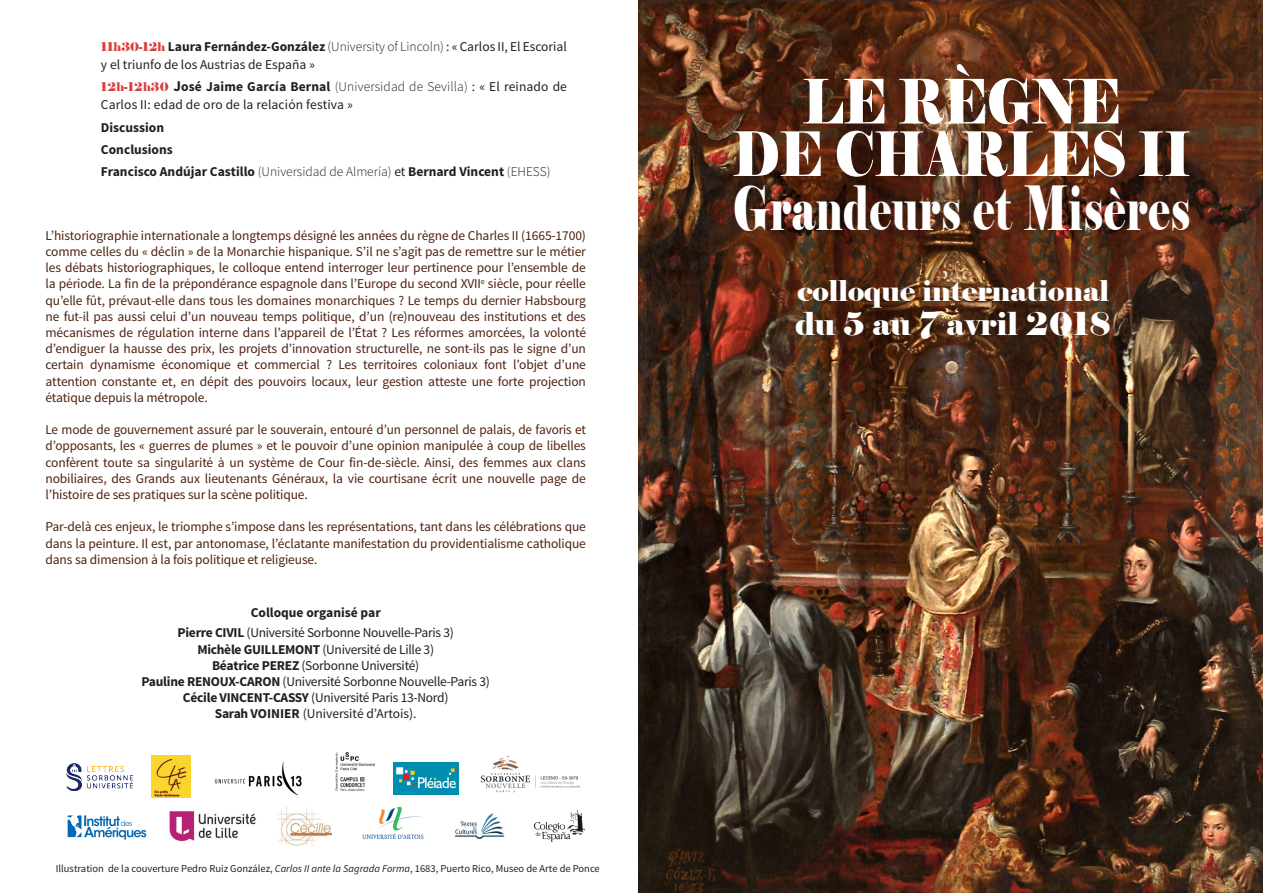
<style>
.page{position:relative;width:1263px;height:893px;background:#fff}
.page>*{position:absolute;margin:0;border:0;box-sizing:border-box;transform-origin:0 0}
.t1{font:61.2px "Elephant";letter-spacing:-.02em;color:#fff;scale:.83 1}
.t2{font:60.75px "Elephant";letter-spacing:.025em;color:#fff;scale:.67 1}
.t3{font:31.5px "Elephant";color:#fff}
.t4{font:28.5px "Elephant";color:#fff}
.t5{font:13.5px/16.2px "Source Sans Pro";letter-spacing:-.01em;color:#4f200f;text-align:justify}
.t6{font:13.5px "Source Sans Pro";letter-spacing:-.02em;color:#231f20}
.t7{font:13.5px/18px "Source Sans Pro";color:#231f20}
.t8{font:700 13.5px "Source Sans Pro";color:#231f20}
.t9{font:13.5px/18px "Source Sans Pro";letter-spacing:.01em;color:#231f20}
.t10{font:10.5px "Source Sans Pro";color:#231f20}
.s1{font-family:"Elephant";font-size:12px;color:#d8403d}
.s2{font-weight:700}
.s3{font-weight:300}
.s4{font-weight:700;font-size:15px}
.s5{font-weight:400}
.s6{font-style:italic}
</style>
<div class="page">
<img style="left:639px;top:0;width:624px;height:893px">
<img style="left:362px;top:806px;width:62px;height:34px">
<img style="left:151px;top:755px;width:39px;height:43px">
<img style="left:277px;top:807px;width:55px;height:38px">
<img style="left:66px;top:763px;width:67px;height:27px">
<img style="left:393px;top:763px;width:65px;height:32px">
<img style="left:169px;top:811px;width:87px;height:31px">
<img style="left:336px;top:753px;width:38px;height:37px">
<img style="left:67px;top:815px;width:79px;height:25px">
<img style="left:535px;top:810px;width:49px;height:32px">
<img style="left:480px;top:755px;width:101px;height:38px">
<img style="left:454px;top:813px;width:51px;height:26px">
<img style="left:214px;top:761px;width:88px;height:34px">
<p class="t7" style="left:101px;top:38px;width:467px"><span class="s1">11h30-12h</span> <span class="s2">Laura Fernández-González</span> <span class="s3">(University of Lincoln)</span> : « Carlos II, El Escorial y el triunfo de los Austrias de España »</p>
<p class="t9" style="left:101px;top:78px;width:467px"><span class="s1">12h-12h30</span> <span class="s4">J</span><span class="s2">osé Jaime García Bernal</span> <span class="s3">(Universidad de Sevilla)</span> : « El reinado de<br>Carlos II: edad de oro de la relación festiva »</p>
<p class="t8" style="left:101px;top:119px;width:65px">Discussion</p>
<p class="t8" style="left:101px;top:141px;width:73px">Conclusions</p>
<p class="t8" style="left:101px;top:163px;width:451px">Francisco Andújar Castillo <span class="s3">(Universidad de Almería)</span> <span class="s5">et</span> Bernard Vincent <span class="s3">(EHESS)</span></p>
<p class="t5" style="left:45px;top:227px;width:542px">L’historiographie internationale a longtemps désigné les années du règne de Charles II (1665-1700) comme celles du « déclin » de la Monarchie hispanique. S’il ne s’agit pas de remettre sur le métier les débats historiographiques, le colloque entend interroger leur pertinence pour l’ensemble de la période. La fin de la prépondérance espagnole dans l’Europe du second XVII<sup>e</sup> siècle, pour réelle qu’elle fût, prévaut-elle dans tous les domaines monarchiques ? Le temps du dernier Habsbourg ne fut-il pas aussi celui d’un nouveau temps politique, d’un (re)nouveau des institutions et des mécanismes de régulation interne dans l’appareil de l’État ? Les réformes amorcées, la volonté d’endiguer la hausse des prix, les projets d’innovation structurelle, ne sont-ils pas le signe d’un certain dynamisme économique et commercial ? Les territoires coloniaux font l’objet d’une attention constante et, en dépit des pouvoirs locaux, leur gestion atteste une forte projection étatique depuis la métropole.</p>
<p class="t5" style="left:45px;top:422px;width:542px">Le mode de gouvernement assuré par le souverain, entouré d’un personnel de palais, de favoris et d’opposants, les « guerres de plumes » et le pouvoir d’une opinion manipulée à coup de libelles confèrent toute sa singularité à un système de Cour fin-de-siècle. Ainsi, des femmes aux clans nobiliaires, des Grands aux lieutenants Généraux, la vie courtisane écrit une nouvelle page de l’histoire de ses pratiques sur la scène politique.</p>
<p class="t5" style="left:45px;top:519px;width:542px">Par-delà ces enjeux, le triomphe s’impose dans les représentations, tant dans les célébrations que dans la peinture. Il est, par antonomase, l’éclatante manifestation du providentialisme catholique dans sa dimension à la fois politique et religieuse.</p>
<p class="t8" style="left:251px;top:604px;width:132px">Colloque organisé par</p>
<p class="t6" style="left:178px;top:624px;width:278px"><span class="s2">Pierre CIVIL</span> (Université Sorbonne Nouvelle-Paris 3)</p>
<p class="t6" style="left:197px;top:641px;width:238px"><span class="s2">Michèle GUILLEMONT</span> (Université de Lille 3)</p>
<p class="t6" style="left:212px;top:657px;width:209px"><span class="s2">Béatrice PEREZ</span> (Sorbonne Université)</p>
<p class="t6" style="left:142px;top:673px;width:350px"><span class="s2">Pauline RENOUX-CARON</span> (Université Sorbonne Nouvelle-Paris 3)</p>
<p class="t6" style="left:183px;top:689px;width:267px"><span class="s2">Cécile VINCENT-CASSY</span> (Université Paris 13-Nord)</p>
<p class="t7" style="left:215px;top:705px;width:203px"><span class="s2">Sarah VOINIER</span> (Université d’Artois).</p>
<p class="t10" style="left:56px;top:862px;width:545px">Illustration de la couverture Pedro Ruiz González, <span class="s6">Carlos II ante la Sagrada Forma</span>, 1683, Puerto Rico, Museo de Arte de Ponce</p>
<p class="t1" style="left:802px;top:63px;width:386px">LE RÈGNE</p>
<p class="t1" style="left:732px;top:116px;width:554px">DE CHARLES II</p>
<p class="t2" style="left:733px;top:170px;width:685px">Grandeurs et Misères</p>
<p class="t4" style="left:797px;top:273px;width:313px">colloque international</p>
<p class="t3" style="left:795px;top:304px;width:317px">du 5 au 7 avril 2018</p>
</div>
